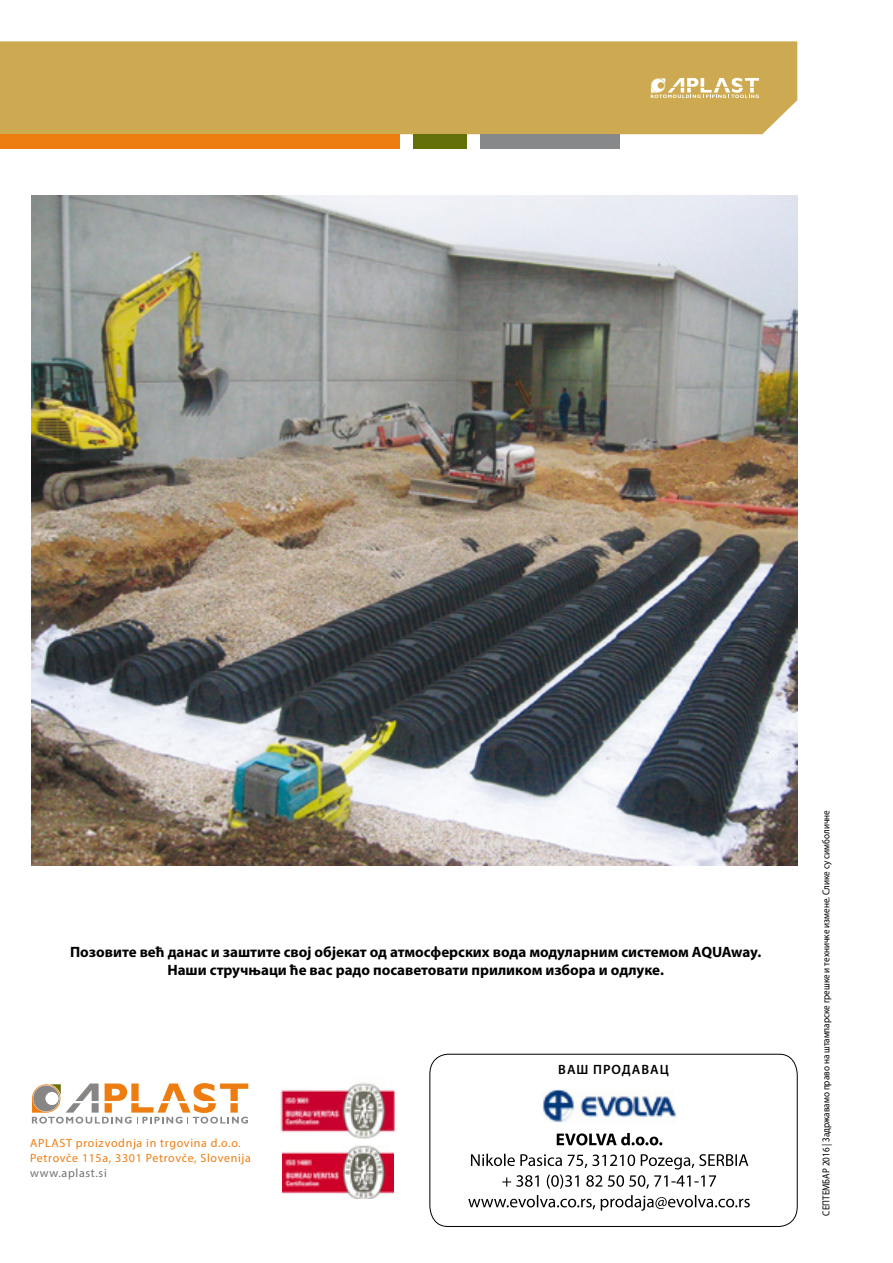
<style>
.page{position:relative;width:893px;height:1263px;background:#fff}
.page>*{position:absolute;margin:0;border:0;box-sizing:border-box;transform-origin:0 0}
.t1{font:700 15px/18px "Myriad Pro";color:#000;text-align:center}
.t2{font:600 13.5px "Myriad Pro";letter-spacing:.075em;color:#000}
.t3{font:12px/15px "Myriad Pro";letter-spacing:.055em;color:#ee7d11}
.t4{font:12px "Myriad Pro";letter-spacing:.055em;color:#707172}
.t5{font:10.2px "Myriad Pro";color:#000;scale:.9 1}
</style>
<div class="page">
<div style="left:0;top:41px;width:797px;height:93px;background:#cdaa51"></div>
<div style="left:0;top:134px;width:400px;height:15px;background:#ee7d11"></div>
<div style="left:480px;top:134px;width:140px;height:15px;background:#87888a"></div>
<div style="left:413px;top:134px;width:54px;height:15px;background:#636f07"></div>
<img style="left:31px;top:196px;width:766px;height:669px">
<svg style="left:429px;top:1053px;width:369px;height:174px"></svg>
<img style="left:282px;top:1145px;width:112px;height:53px">
<img style="left:280px;top:1082px;width:116px;height:56px">
<svg style="left:32px;top:1083px;width:216px;height:40px"></svg>
<svg style="left:651px;top:78px;width:108px;height:20px"></svg>
<svg style="left:557px;top:1133px;width:105px;height:12px"></svg>
<svg style="left:471px;top:1154px;width:277px;height:35px"></svg>
<svg style="left:468px;top:1195px;width:282px;height:16px"></svg>
<img style="left:542px;top:1090px;width:134px;height:33px">
<svg style="left:755px;top:1070px;width:8px;height:10px"></svg>
<p class="t1" style="left:70px;top:943px;width:693px">Позовите већ данас и заштите свој објекат од атмосферских вода модуларним системом AQUAway.<br>Наши стручњаци ће вас радо посаветовати приликом избора и одлуке.</p>
<p class="t3" style="left:30px;top:1135px;width:222px">APLAST proizvodnja in trgovina d.o.o.<br>Petrovče 115a, 3301 Petrovče, Slovenija</p>
<p class="t4" style="left:30px;top:1165px;width:78px">www.aplast.si</p>
<p class="t2" style="left:558px;top:1061px;width:112px">ВАШ ПРОДАВАЦ</p>
<p class="t5" style="left:820px;top:1215px;width:452px;rotate:-90deg">СЕПТЕМБАР 2016 | Задржавамо право на штампарске грешке и техничке измене. Слике су симболичне</p>
</div>
